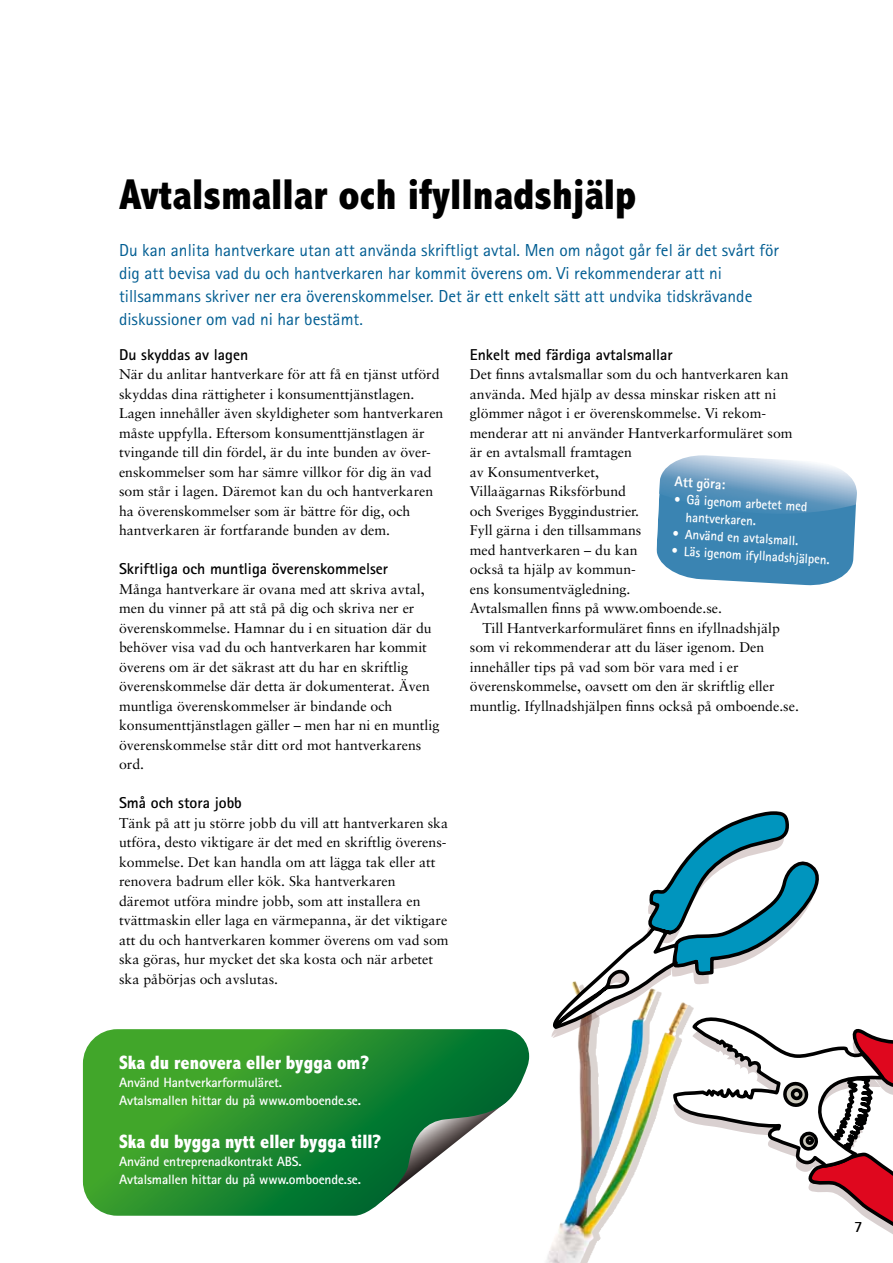
<style>
.page{position:relative;width:893px;height:1263px;background:#fff}
.page>*{position:absolute;margin:0;border:0;box-sizing:border-box;transform-origin:0 0}
.t1{font:800 condensed 43.5px "Abadi";color:#000}
.t2{font:800 condensed 19.5px "Abadi";color:#fff}
.t3{font:17.4px/23px "Rotis Sans Serif";color:#005d92}
.t4{font:700 15.75px "Rotis Sans Serif";color:#000}
.t5{font:800 14.25px "Rotis Sans Serif";color:#fff;scale:.94 1}
.t6{font:14.1px/19.5px "Sabon";color:#000}
.t7{font:700 13.5px/18px "Rotis Sans Serif";letter-spacing:-.01em;color:#fff}
.t8{font:700 13.5px/17.1px "Rotis Sans Serif";letter-spacing:-.01em;color:#fff;scale:.94 1}
</style>
<div class="page">
<svg style="left:548px;top:811px;width:345px;height:452px"></svg>
<svg style="left:83px;top:1029px;width:446px;height:187px;background:#449c4c"></svg>
<svg style="left:656px;top:455px;width:201px;height:131px;background:#6ba1c4"></svg>
<h1 class="t1" style="left:119px;top:171px;width:519px">Avtalsmallar och ifyllnadshjälp</h1>
<p class="t3" style="left:119px;top:238px;width:661px">Du kan anlita hantverkare utan att använda skriftligt avtal. Men om något går fel är det svårt för dig att bevisa vad du och hantverkaren har kommit överens om. Vi rekommenderar att ni tillsammans skriver ner era överenskommelser. Det är ett enkelt sätt att undvika tidskrävande diskussioner om vad ni har bestämt.</p>
<p class="t4" style="left:470px;top:344px;width:204px">Enkelt med färdiga avtalsmallar</p>
<p class="t6" style="left:470px;top:364px;width:324px">Det finns avtalsmallar som du och hantverkaren kan använda. Med hjälp av dessa minskar risken att ni glömmer något i er överenskommelse. Vi rekom&shy;menderar att ni använder Hantverkarformuläret som är en avtalsmall framtagen<br>av Konsumentverket,<br>Villaägarnas Riksförbund<br>och Sveriges Byggindustrier.<br>Fyll gärna i den tillsammans<br>med hantverkaren – du kan<br>också ta hjälp av kommun-<br>ens konsumentvägledning.<br>Avtalsmallen finns på www.omboende.se.</p>
<p class="t6" style="left:470px;top:618px;width:331px;text-indent:13px">Till Hantverkarformuläret finns en ifyllnadshjälp som vi rekommenderar att du läser igenom. Den innehåller tips på vad som bör vara med i er överenskommelse, oavsett om den är skriftlig eller muntlig. Ifyllnadshjälpen finns också på omboende.se.</p>
<p class="t4" style="left:119px;top:344px;width:131px">Du skyddas av lagen</p>
<p class="t6" style="left:119px;top:364px;width:326px">När du anlitar hantverkare för att få en tjänst utförd skyddas dina rättigheter i konsumenttjänstlagen.<br>Lagen innehåller även skyldigheter som hantverkaren måste uppfylla. Eftersom konsumenttjänstlagen är tvingande till din fördel, är du inte bunden av över&shy;enskommelser som har sämre villkor för dig än vad som står i lagen. Däremot kan du och hantverkaren ha överenskommelser som är bättre för dig, och hantverkaren är fortfarande bunden av dem.</p>
<p class="t4" style="left:119px;top:559px;width:271px">Skriftliga och muntliga överenskommelser</p>
<p class="t6" style="left:119px;top:579px;width:322px">Många hantverkare är ovana med att skriva avtal, men du vinner på att stå på dig och skriva ner er överenskommelse. Hamnar du i en situation där du behöver visa vad du och hantverkaren har kommit överens om är det säkrast att du har en skriftlig överenskommelse där detta är dokumenterat. Även muntliga överenskommelser är bindande och konsumenttjänstlagen gäller – men har ni en muntlig överenskommelse står ditt ord mot hantverkarens ord.</p>
<p class="t4" style="left:119px;top:793px;width:124px">Små och stora jobb</p>
<p class="t6" style="left:119px;top:813px;width:331px">Tänk på att ju större jobb du vill att hantverkaren ska utföra, desto viktigare är det med en skriftlig överens&shy;kommelse. Det kan handla om att lägga tak eller att renovera badrum eller kök. Ska hantverkaren däremot utföra mindre jobb, som att installera en tvättmaskin eller laga en värmepanna, är det viktigare att du och hantverkaren kommer överens om vad som ska göras, hur mycket det ska kosta och när arbetet ska påbörjas och avslutas.</p>
<p class="t5" style="left:675px;top:473px;width:55px;rotate:3deg">Att göra:</p>
<p class="t8" style="left:687px;top:491px;width:130px;text-indent:-13px;rotate:3deg">• Gå igenom arbetet med hantverkaren.</p>
<p class="t8" style="left:673px;top:525px;width:136px;rotate:3deg">• Använd en avtalsmall.</p>
<p class="t8" style="left:672px;top:542px;width:170px;rotate:3deg">• Läs igenom ifyllnadshjälpen.</p>
<h2 class="t2" style="left:119px;top:1051px;width:252px">Ska du renovera eller bygga om?</h2>
<p class="t7" style="left:119px;top:1073px;width:243px">Använd Hantverkarformuläret.<br>Avtalsmallen hittar du på www.omboende.se.</p>
<h2 class="t2" style="left:119px;top:1131px;width:264px">Ska du bygga nytt eller bygga till?</h2>
<p class="t7" style="left:119px;top:1152px;width:243px">Använd entreprenadkontrakt ABS.<br>Avtalsmallen hittar du på www.omboende.se.</p>
<p class="t4" style="left:854px;top:1216px;width:10px">7</p>
</div>
